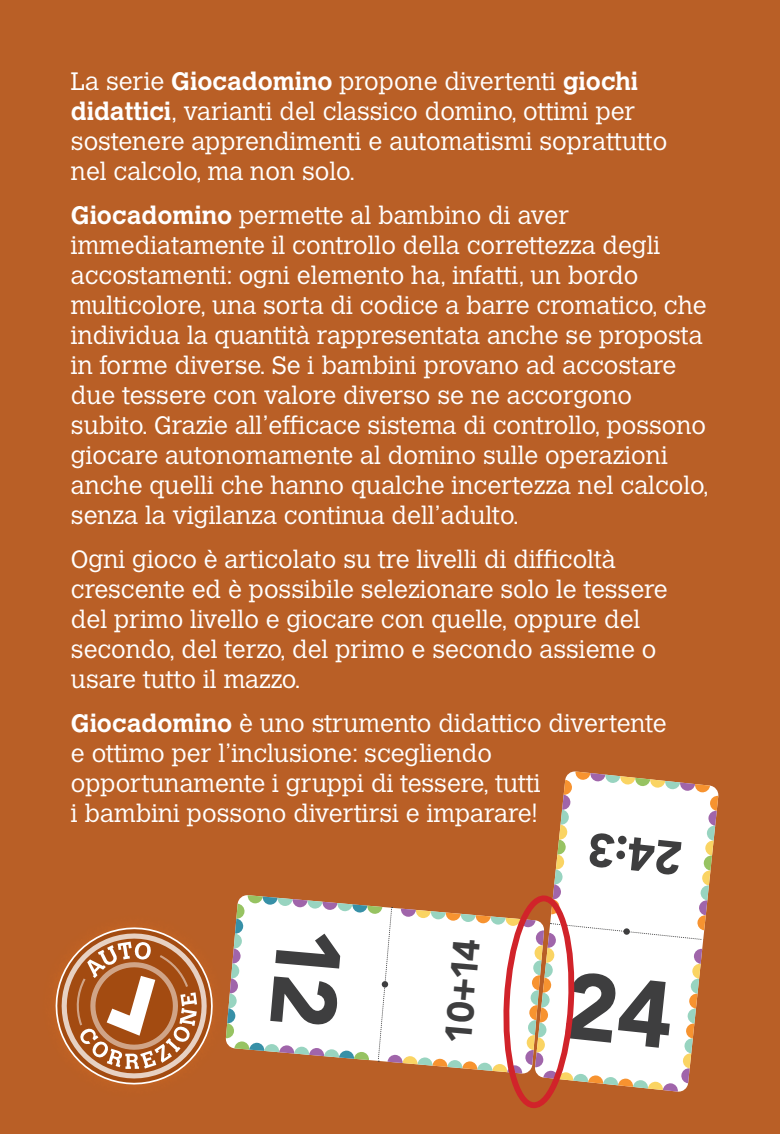
<style>
.page{position:relative;width:780px;height:1134px;background:#b95f26}
.page>*{position:absolute;margin:0;border:0;box-sizing:border-box;transform-origin:0 0}
.t1{font:900 46.75px "Avenir LT Std";color:#3e3e3f}
.t2{font:900 37.25px "Avenir LT Std";color:#3e3e3f}
.t3{font:300 25px/30px "Calvert MT Std";color:#fff}
.s1{font-weight:700}
</style>
<div class="page">
<div style="left:237px;top:895px;width:210px;height:168px;background:#fff"></div>
<svg style="left:229px;top:903px;width:16px;height:16px"></svg>
<svg style="left:228px;top:918px;width:15px;height:16px"></svg>
<svg style="left:226px;top:933px;width:16px;height:16px"></svg>
<svg style="left:225px;top:948px;width:16px;height:16px"></svg>
<svg style="left:55px;top:918px;width:184px;height:167px"></svg>
<svg style="left:247px;top:895px;width:76px;height:14px"></svg>
<svg style="left:322px;top:895px;width:16px;height:15px"></svg>
<svg style="left:337px;top:896px;width:16px;height:15px"></svg>
<svg style="left:352px;top:897px;width:16px;height:16px"></svg>
<svg style="left:367px;top:898px;width:15px;height:16px"></svg>
<svg style="left:234px;top:1041px;width:16px;height:16px"></svg>
<svg style="left:249px;top:1042px;width:15px;height:16px"></svg>
<svg style="left:264px;top:1044px;width:15px;height:15px"></svg>
<svg style="left:279px;top:1045px;width:15px;height:16px"></svg>
<svg style="left:294px;top:1046px;width:15px;height:16px"></svg>
<svg style="left:309px;top:1048px;width:15px;height:15px"></svg>
<svg style="left:324px;top:1049px;width:15px;height:16px"></svg>
<svg style="left:338px;top:1050px;width:16px;height:16px"></svg>
<svg style="left:353px;top:1051px;width:16px;height:16px"></svg>
<svg style="left:430px;top:904px;width:16px;height:16px"></svg>
<svg style="left:415px;top:903px;width:16px;height:15px"></svg>
<svg style="left:400px;top:901px;width:16px;height:16px"></svg>
<svg style="left:432px;top:1058px;width:15px;height:16px"></svg>
<svg style="left:417px;top:1057px;width:16px;height:16px"></svg>
<svg style="left:402px;top:1056px;width:16px;height:15px"></svg>
<svg style="left:387px;top:1054px;width:16px;height:16px"></svg>
<svg style="left:377px;top:907px;width:15px;height:155px;background:#f4f4f3"></svg>
<div style="left:558px;top:771px;width:160px;height:161px;background:#fff"></div>
<svg style="left:575px;top:771px;width:60px;height:14px"></svg>
<svg style="left:634px;top:771px;width:16px;height:15px"></svg>
<svg style="left:649px;top:772px;width:16px;height:16px"></svg>
<svg style="left:664px;top:774px;width:16px;height:16px"></svg>
<svg style="left:679px;top:775px;width:16px;height:16px"></svg>
<svg style="left:694px;top:777px;width:16px;height:16px"></svg>
<svg style="left:556px;top:779px;width:16px;height:16px"></svg>
<svg style="left:555px;top:794px;width:15px;height:16px"></svg>
<svg style="left:553px;top:809px;width:16px;height:16px"></svg>
<svg style="left:552px;top:824px;width:15px;height:16px"></svg>
<svg style="left:550px;top:839px;width:16px;height:16px"></svg>
<svg style="left:548px;top:854px;width:16px;height:16px"></svg>
<svg style="left:547px;top:869px;width:16px;height:16px"></svg>
<svg style="left:545px;top:884px;width:16px;height:16px"></svg>
<svg style="left:705px;top:795px;width:13px;height:61px"></svg>
<svg style="left:703px;top:855px;width:15px;height:16px"></svg>
<svg style="left:701px;top:870px;width:16px;height:16px"></svg>
<svg style="left:700px;top:885px;width:16px;height:16px"></svg>
<svg style="left:698px;top:900px;width:16px;height:16px"></svg>
<svg style="left:697px;top:915px;width:15px;height:16px"></svg>
<div style="left:270px;top:929px;width:72px;height:97px;background:#fff"></div>
<svg style="left:447px;top:891px;width:257px;height:217px"></svg>
<p class="t3" style="left:71px;top:66px;width:598px">La serie <span class="s1">Giocadomino</span> propone divertenti <span class="s1">giochi didattici</span>, varianti del classico domino, ottimi per sostenere apprendimenti e automatismi soprattutto nel calcolo, ma non solo.</p>
<p class="t3" style="left:71px;top:200px;width:639px"><span class="s1">Giocadomino</span> permette al bambino di aver immediatamente il controllo della correttezza degli accostamenti: ogni elemento ha, infatti, un bordo multicolore, una sorta di codice a barre cromatico, che individua la quantità rappresentata anche se proposta in forme diverse. Se i bambini provano ad accostare due tessere con valore diverso se ne accorgono subito. Grazie all’efficace sistema di controllo, possono giocare autonomamente al domino sulle operazioni anche quelli che hanno qualche incertezza nel calcolo, senza la vigilanza continua dell’adulto.</p>
<p class="t3" style="left:71px;top:545px;width:598px">Ogni gioco è articolato su tre livelli di difficoltà crescente ed è possibile selezionare solo le tessere del primo livello e giocare con quelle, oppure del secondo, del terzo, del primo e secondo assieme o usare tutto il mazzo.</p>
<p class="t3" style="left:71px;top:709px;width:597px"><span class="s1">Giocadomino</span> è uno strumento didattico divertente e ottimo per l’inclusione: scegliendo opportunamente i gruppi di tessere, tutti<br>i bambini possono divertirsi e imparare!</p>
<h2 class="t2" style="left:435px;top:1042px;width:107px;rotate:-85deg">10+14</h2>
<h1 class="t1" style="left:679px;top:887px;width:96px;rotate:-174deg">24:3</h1>
</div>
